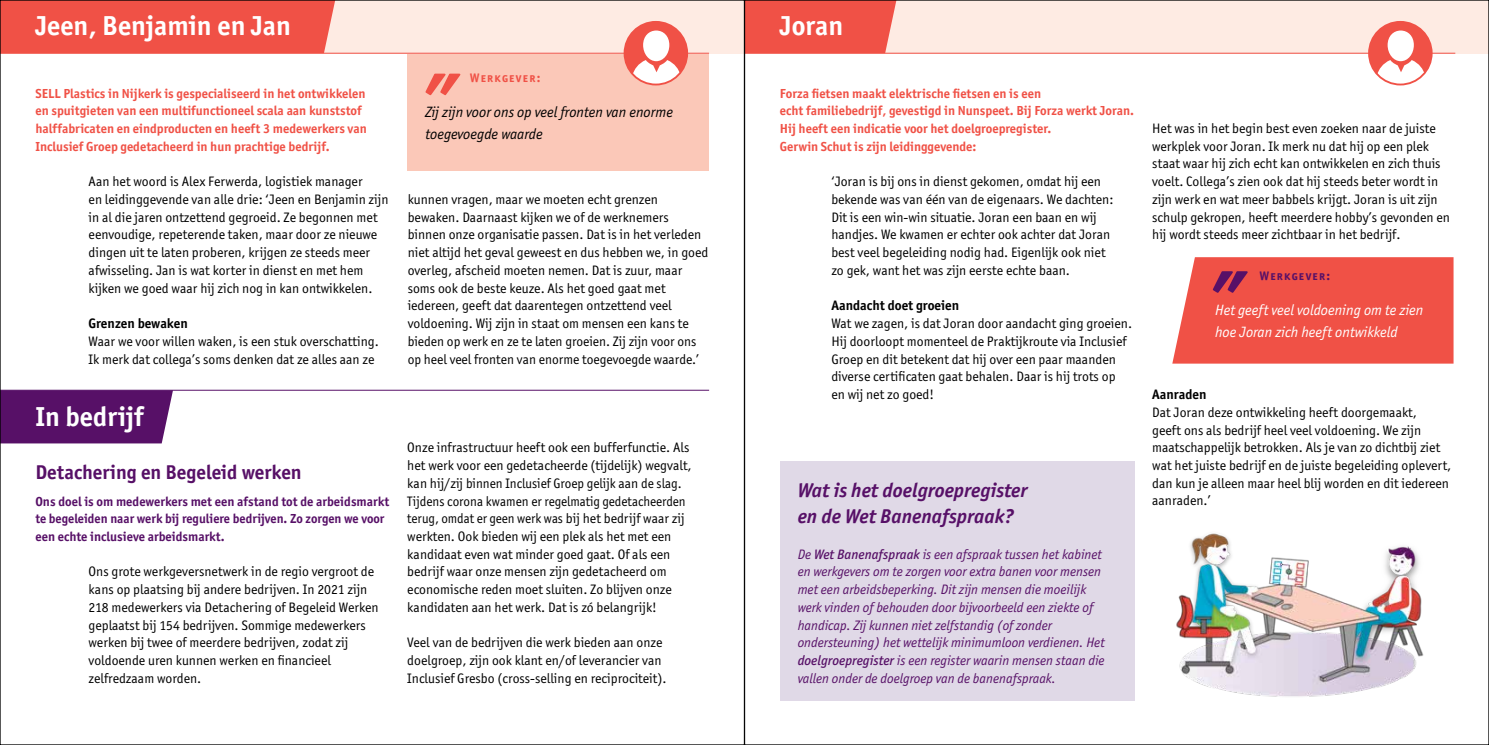
<style>
.page{position:relative;width:1489px;height:745px;background:#fff}
.page>*{position:absolute;margin:0;border:0;box-sizing:border-box;transform-origin:0 0}
.t1{font:700 27.5px "Officina Sans ITC Std";color:#fff}
.t2{font:italic 700 20px/26.6px "Officina Sans ITC Std";color:#571067}
.t3{font:700 20px "Officina Sans ITC Std";color:#571067}
.t4{font:italic 15px/22.1px "Officina Sans ITC Std";color:#fff}
.t5{font:italic 15px/22.1px "Officina Sans ITC Std";color:#000}
.t6{font:13.75px/17.8px "Officina Sans ITC Std";color:#000}
.t7{font:italic 13.75px/17.8px "Officina Sans ITC Std";color:#571067}
.t8{font:700 13.75px "Officina Sans ITC Std";color:#000}
.t9{font:700 13.12px/17.8px "Officina Sans ITC Std";color:#f05146}
.t10{font:700 13.12px/17.8px "Officina Sans ITC Std";color:#571067}
.t11{font:700 12.5px "Officina Sans ITC Std";letter-spacing:.1em;color:#f05146}
.t12{font:700 12.5px "Officina Sans ITC Std";letter-spacing:.1em;color:#571067}
.s1{font-weight:500}
</style>
<div class="page">
<div style="left:780px;top:461px;width:354px;height:239px;background:#e0d9e7"></div>
<div style="left:407px;top:53px;width:302px;height:117px;background:#fbc8b8"></div>
<svg style="left:425px;top:74px;width:35px;height:21px"></svg>
<div style="left:0;top:0;width:758px;height:53px;background:#feebe3"></div>
<div style="left:2px;top:2px;width:333px;height:51px;background:#f05146"></div>
<hr style="left:0;top:53px;width:709px;height:1px;background:#f05146">
<div style="left:624px;top:22px;width:63px;height:62px;background:#f05146;border-radius:50%"></div>
<svg style="left:630px;top:30px;width:53px;height:54px"></svg>
<div style="left:623px;top:21px;width:65px;height:64px;border:2px solid #f05146;border-radius:50%"></div>
<div style="left:744px;top:0;width:744px;height:53px;background:#feebe3"></div>
<div style="left:746px;top:2px;width:150px;height:51px;background:#f05146"></div>
<hr style="left:744px;top:53px;width:711px;height:1px;background:#f05146">
<hr style="left:0;top:389px;width:709px;height:1px;background:#571067">
<div style="left:2px;top:390px;width:171px;height:53px;background:#571067"></div>
<div style="left:1368px;top:22px;width:63px;height:62px;background:#f05146;border-radius:50%"></div>
<svg style="left:1374px;top:30px;width:53px;height:54px"></svg>
<div style="left:1367px;top:21px;width:65px;height:64px;border:2px solid #f05146;border-radius:50%"></div>
<div style="left:1172px;top:257px;width:281px;height:106px;background:#f05146"></div>
<img style="left:1176px;top:533px;width:248px;height:164px">
<h1 class="t1" style="left:35px;top:9px;width:257px">Jeen, Benjamin en Jan</h1>
<p class="t9" style="left:35px;top:84px;width:333px">SELL Plastics in Nijkerk is gespecialiseerd in het ontwikkelen en spuitgieten van een multifunctioneel scala aan kunststof halffabricaten en eindproducten en heeft 3 medewerkers van Inclusief Groep gedetacheerd in hun prachtige bedrijf.</p>
<p class="t6" style="left:89px;top:172px;width:301px">Aan het woord is Alex Ferwerda, logistiek manager<br>en leidinggevende van alle drie: ‘Jeen en Benjamin zijn in al die jaren ontzettend gegroeid. Ze begonnen met eenvoudige, repeterende taken, maar door ze nieuwe dingen uit te laten proberen, krijgen ze steeds meer afwisseling. Jan is wat korter in dienst en met hem kijken we goed waar hij zich nog in kan ontwikkelen.</p>
<p class="t8" style="left:89px;top:315px;width:101px">Grenzen bewaken</p>
<p class="t6" style="left:89px;top:332px;width:291px">Waar we voor willen waken, is een stuk overschatting.<br>Ik merk dat collega’s soms denken dat ze alles aan ze</p>
<h1 class="t1" style="left:35px;top:399px;width:110px">In bedrijf</h1>
<h2 class="t3" style="left:35px;top:459px;width:268px">Detachering en Begeleid werken</h2>
<p class="t10" style="left:35px;top:491px;width:355px">Ons doel is om medewerkers met een afstand tot de arbeidsmarkt te begeleiden naar werk bij reguliere bedrijven. Zo zorgen we voor een echte inclusieve arbeidsmarkt.</p>
<p class="t6" style="left:89px;top:562px;width:291px">Ons grote werkgeversnetwerk in de regio vergroot de kans op plaatsing bij andere bedrijven. In 2021 zijn 218 medewerkers via Detachering of Begeleid Werken geplaatst bij 154 bedrijven. Sommige medewerkers werken bij twee of meerdere bedrijven, zodat zij voldoende uren kunnen werken en financieel zelfredzaam worden.</p>
<p class="t11" style="left:469px;top:69px;width:72px">Werkgever:</p>
<p class="t5" style="left:425px;top:101px;width:249px">Zij zijn voor ons op veel fronten van enorme toegevoegde waarde</p>
<p class="t6" style="left:407px;top:190px;width:302px">kunnen vragen, maar we moeten echt grenzen bewaken. Daarnaast kijken we of de werknemers binnen onze organisatie passen. Dat is in het verleden niet altijd het geval geweest en dus hebben we, in goed overleg, afscheid moeten nemen. Dat is zuur, maar soms ook de beste keuze. Als het goed gaat met iedereen, geeft dat daarentegen ontzettend veel voldoening. Wij zijn in staat om mensen een kans te bieden op werk en ze te laten groeien. Zij zijn voor ons op heel veel fronten van enorme toegevoegde waarde.’</p>
<p class="t6" style="left:407px;top:438px;width:286px">Onze infrastructuur heeft ook een bufferfunctie. Als het werk voor een gedetacheerde (tijdelijk) wegvalt, kan hij/zij binnen Inclusief Groep gelijk aan de slag.<br>Tijdens corona kwamen er regelmatig gedetacheerden terug, omdat er geen werk was bij het bedrijf waar zij werkten. Ook bieden wij een plek als het met een kandidaat even wat minder goed gaat. Of als een bedrijf waar onze mensen zijn gedetacheerd om economische reden moet sluiten. Zo blijven onze kandidaten aan het werk. Dat is zó belangrijk!</p>
<p class="t6" style="left:407px;top:633px;width:261px">Veel van de bedrijven die werk bieden aan onze doelgroep, zijn ook klant en/of leverancier van<br>Inclusief Gresbo (cross-selling en reciprociteit).</p>
<h1 class="t1" style="left:780px;top:9px;width:65px">Joran</h1>
<p class="t9" style="left:780px;top:84px;width:355px">Forza fietsen maakt elektrische fietsen en is een<br>echt familiebedrijf, gevestigd in Nunspeet. Bij Forza werkt Joran.<br>Hij heeft een indicatie voor het doelgroepregister.<br>Gerwin Schut is zijn leidinggevende:</p>
<p class="t6" style="left:831px;top:172px;width:283px">‘Joran is bij ons in dienst gekomen, omdat hij een bekende was van één van de eigenaars. We dachten:<br>Dit is een win-win situatie. Joran een baan en wij handjes. We kwamen er echter ook achter dat Joran best veel begeleiding nodig had. Eigenlijk ook niet zo gek, want het was zijn eerste echte baan.</p>
<p class="t8" style="left:831px;top:297px;width:129px">Aandacht doet groeien</p>
<p class="t6" style="left:831px;top:314px;width:302px">Wat we zagen, is dat Joran door aandacht ging groeien.<br>Hij doorloopt momenteel de Praktijkroute via Inclusief Groep en dit betekent dat hij over een paar maanden diverse certificaten gaat behalen. Daar is hij trots op en wij net zo goed!</p>
<h2 class="t2" style="left:797px;top:476px;width:231px">Wat is het doelgroepregister en de Wet Banenafspraak?</h2>
<p class="t7" style="left:797px;top:545px;width:308px">De <span class="s1">Wet Banenafspraak</span> is een afspraak tussen het kabinet en werkgevers om te zorgen voor extra banen voor mensen met een arbeidsbeperking. Dit zijn mensen die moeilijk werk vinden of behouden door bijvoorbeeld een ziekte of handicap. Zij kunnen niet zelfstandig (of zonder ondersteuning) het wettelijk minimumloon verdienen. Het <span class="s1">doelgroepregister</span> is een register waarin mensen staan die vallen onder de doelgroep van de banenafspraak.</p>
<p class="t6" style="left:1152px;top:119px;width:299px">Het was in het begin best even zoeken naar de juiste werkplek voor Joran. Ik merk nu dat hij op een plek staat waar hij zich echt kan ontwikkelen en zich thuis voelt. Collega’s zien ook dat hij steeds beter wordt in zijn werk en wat meer babbels krijgt. Joran is uit zijn schulp gekropen, heeft meerdere hobby’s gevonden en hij wordt steeds meer zichtbaar in het bedrijf.</p>
<p class="t12" style="left:1259px;top:267px;width:72px">Werkgever:</p>
<p class="t4" style="left:1214px;top:299px;width:210px">Het geeft veel voldoening om te zien hoe Joran zich heeft ontwikkeld</p>
<p class="t8" style="left:1152px;top:385px;width:56px">Aanraden</p>
<p class="t6" style="left:1152px;top:403px;width:301px">Dat Joran deze ontwikkeling heeft doorgemaakt,<br>geeft ons als bedrijf heel veel voldoening. We zijn maatschappelijk betrokken. Als je van zo dichtbij ziet wat het juiste bedrijf en de juiste begeleiding oplevert, dan kun je alleen maar heel blij worden en dit iedereen aanraden.’</p>
</div>
